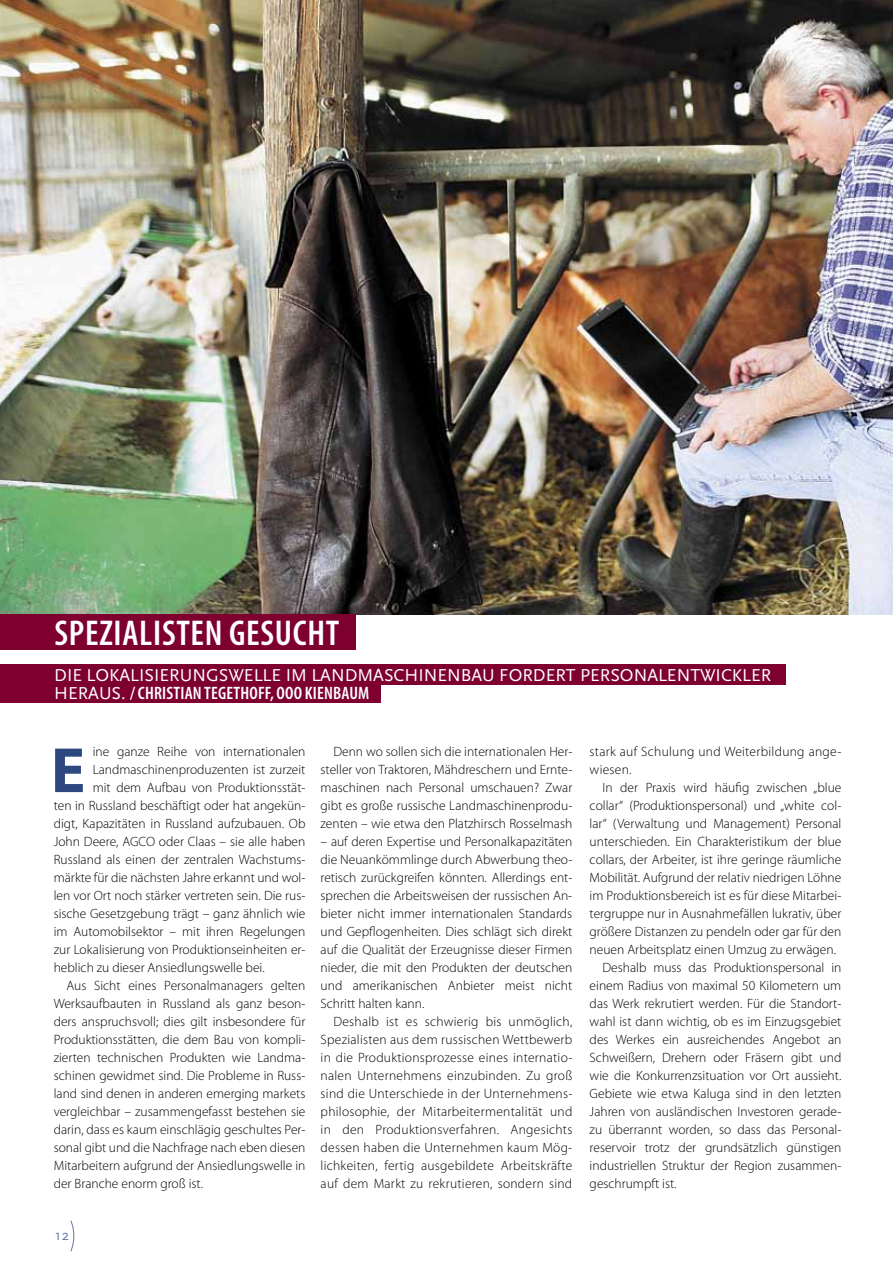
<style>
.page{position:relative;width:893px;height:1263px;background:#fff}
.page>*{position:absolute;margin:0;border:0;box-sizing:border-box;transform-origin:0 0}
.t1{font:700 64.5px "Myriad Pro";color:#2d487f}
.t2{font:600 condensed 36px "Myriad Pro";color:#fff}
.t3{font:18px "Scala Sans";color:#fff}
.t4{font:600 condensed 18px "Myriad Pro";color:#fff}
.t5{font:15px "Scala Sans";color:#6f7da9}
.t6{font:300 13.5px/18px "Myriad Pro";color:#000;text-align:justify}
.t7{font:300 13.5px/18px "Myriad Pro";letter-spacing:.02em;color:#000}
.s1{font-family:"Scala Sans";font-weight:400;font-stretch:normal}
</style>
<div class="page">
<svg style="left:70px;top:1220px;width:5px;height:32px"></svg>
<img style="left:0;top:0;width:893px;height:614px">
<div style="left:0;top:614px;width:355px;height:35px;background:#7d002f"></div>
<div style="left:0;top:682px;width:381px;height:20px;background:#7d002f"></div>
<div style="left:0;top:664px;width:785px;height:20px;background:#7d002f"></div>
<h2 class="t2" style="left:55px;top:610px;width:15px">SPEZIA</h2>
<h2 class="t2" style="left:139px;top:610px;width:28px">LISTEN</h2>
<h2 class="t2" style="left:229px;top:610px;width:17px">GESUCHT</h2>
<h3 class="t3" style="left:54px;top:665px;width:10px">DIE</h3>
<h3 class="t3" style="left:87px;top:665px;width:12px">LOKALISIERUNGSWELLE</h3>
<h3 class="t3" style="left:286px;top:665px;width:38px">IM LANDMASCHINENBAU</h3>
<h3 class="t3" style="left:499px;top:665px;width:12px">FORDERT</h3>
<h3 class="t3" style="left:580px;top:665px;width:12px">PERSONALENTWICKLER</h3>
<h3 class="t3" style="left:54px;top:683px;width:12px">HERAUS</h3>
<h3 class="t4" style="left:121px;top:682px;width:25px"><span class="s1">.</span> / CHRISTIAN</h3>
<h3 class="t4" style="left:204px;top:682px;width:9px">TEGETHO</h3>
<h3 class="t4" style="left:258px;top:682px;width:56px">FF, OOO KIENBAUM</h3>
<p class="t6" style="left:93px;top:742px;width:214px">ine ganze Reihe von internationalen</p>
<p class="t6" style="left:93px;top:760px;width:214px">Landmaschinenproduzenten ist zurzeit</p>
<p class="t6" style="left:93px;top:778px;width:214px">mit dem Aufbau von Produktionsstät-</p>
<p class="t6" style="left:54px;top:796px;width:253px">ten in Russland beschäftigt oder hat angekün-</p>
<p class="t6" style="left:54px;top:814px;width:253px">digt, Kapazitäten in Russland aufzubauen. Ob</p>
<p class="t6" style="left:54px;top:832px;width:253px">John Deere, AGCO oder Claas – sie alle haben</p>
<p class="t6" style="left:54px;top:850px;width:253px">Russland als einen der zentralen Wachstums-</p>
<p class="t6" style="left:54px;top:868px;width:253px">märkte für die nächsten Jahre erkannt und wol-</p>
<p class="t6" style="left:54px;top:886px;width:253px">len vor Ort noch stärker vertreten sein. Die rus-</p>
<p class="t6" style="left:54px;top:904px;width:253px">sische Gesetzgebung trägt – ganz ähnlich wie</p>
<p class="t6" style="left:54px;top:922px;width:253px">im Automobilsektor – mit ihren Regelungen</p>
<p class="t6" style="left:54px;top:940px;width:253px">zur Lokalisierung von Produktionseinheiten er-</p>
<p class="t6" style="left:54px;top:958px;width:213px">heblich zu dieser Ansiedlungswelle bei.</p>
<p class="t6" style="left:66px;top:976px;width:240px">Aus Sicht eines Personalmanagers gelten</p>
<p class="t6" style="left:54px;top:994px;width:253px">Werksaufbauten in Russland als ganz beson-</p>
<p class="t6" style="left:54px;top:1012px;width:253px">ders anspruchsvoll; dies gilt insbesondere für</p>
<p class="t6" style="left:54px;top:1030px;width:253px">Produktionsstätten, die dem Bau von kompli-</p>
<p class="t6" style="left:54px;top:1048px;width:253px">zierten technischen Produkten wie Landma-</p>
<p class="t6" style="left:54px;top:1066px;width:253px">schinen gewidmet sind. Die Probleme in Russ-</p>
<p class="t6" style="left:54px;top:1084px;width:253px">land sind denen in anderen emerging markets</p>
<p class="t6" style="left:54px;top:1102px;width:253px">vergleichbar – zusammengefasst bestehen sie</p>
<p class="t6" style="left:54px;top:1120px;width:253px">darin, dass es kaum einschlägig geschultes Per-</p>
<p class="t6" style="left:54px;top:1138px;width:253px">sonal gibt und die Nachfrage nach eben diesen</p>
<p class="t6" style="left:54px;top:1156px;width:253px">Mitarbeitern aufgrund der Ansiedlungswelle in</p>
<p class="t6" style="left:54px;top:1174px;width:151px">der Branche enorm groß ist.</p>
<h1 class="t1" style="left:51px;top:728px;width:36px">Е</h1>
<p class="t6" style="left:321px;top:742px;width:253px;text-indent:13px">Denn wo sollen sich die internationalen Her&shy;steller von Traktoren, Mähdreschern und Ernte&shy;maschinen nach Personal umschauen? Zwar gibt es große russische Landmaschinenprodu&shy;zenten – wie etwa den Platzhirsch Rosselmash</p>
<p class="t6" style="left:321px;top:832px;width:253px">– auf deren Expertise und Personalkapazitäten die Neuankömmlinge durch Abwerbung theo&shy;retisch zurückgreifen könnten. Allerdings ent&shy;sprechen die Arbeitsweisen der russischen An&shy;bieter nicht immer internationalen Standards und Gepflogenheiten. Dies schlägt sich direkt auf die Qualität der Erzeugnisse dieser Firmen nieder, die mit den Produkten der deutschen und amerikanischen Anbieter meist nicht Schritt halten kann.</p>
<p class="t6" style="left:321px;top:1012px;width:253px;text-indent:13px">Deshalb ist es schwierig bis unmöglich, Spezialisten aus dem russischen Wettbewerb in die Produktionsprozesse eines internatio&shy;nalen Unternehmens einzubinden. Zu groß sind die Unterschiede in der Unternehmens&shy;philosophie, der Mitarbeitermentalität und in den Produktionsverfahren. Angesichts dessen haben die Unternehmen kaum Mög&shy;lichkeiten, fertig ausgebildete Arbeitskräfte auf dem Markt zu rekrutieren, sondern sind</p>
<p class="t5" style="left:55px;top:1227px;width:15px">12</p>
<p class="t7" style="left:590px;top:742px;width:253px">stark auf Schulung und Weiterbildung ange&shy;wiesen.</p>
<p class="t6" style="left:602px;top:778px;width:240px">In der Praxis wird häufig zwischen „blue</p>
<p class="t6" style="left:590px;top:796px;width:253px">collar“ (Produktionspersonal) und „white col-</p>
<p class="t6" style="left:590px;top:814px;width:253px">lar“ (Verwaltung und Management) Personal</p>
<p class="t6" style="left:590px;top:832px;width:253px">unterschieden. Ein Charakteristikum der blue</p>
<p class="t6" style="left:590px;top:850px;width:253px">collars, der Arbeiter, ist ihre geringe räumliche</p>
<p class="t6" style="left:590px;top:868px;width:253px">Mobilität. Aufgrund der relativ niedrigen Löhne</p>
<p class="t6" style="left:590px;top:886px;width:253px">im Produktionsbereich ist es für diese Mitarbei-</p>
<p class="t6" style="left:590px;top:904px;width:253px">tergruppe nur in Ausnahmefällen lukrativ, über</p>
<p class="t6" style="left:590px;top:922px;width:253px">größere Distanzen zu pendeln oder gar für den</p>
<p class="t6" style="left:590px;top:940px;width:248px">neuen Arbeitsplatz einen Umzug zu erwägen.</p>
<p class="t6" style="left:602px;top:958px;width:240px">Deshalb muss das Produktionspersonal in</p>
<p class="t6" style="left:590px;top:976px;width:253px">einem Radius von maximal 50 Kilometern um</p>
<p class="t6" style="left:590px;top:994px;width:253px">das Werk rekrutiert werden. Für die Standort-</p>
<p class="t6" style="left:590px;top:1012px;width:253px">wahl ist dann wichtig, ob es im Einzugsgebiet</p>
<p class="t6" style="left:590px;top:1030px;width:253px">des Werkes ein ausreichendes Angebot an</p>
<p class="t6" style="left:590px;top:1048px;width:253px">Schweißern, Drehern oder Fräsern gibt und</p>
<p class="t6" style="left:590px;top:1066px;width:253px">wie die Konkurrenzsituation vor Ort aussieht.</p>
<p class="t6" style="left:590px;top:1084px;width:253px">Gebiete wie etwa Kaluga sind in den letzten</p>
<p class="t6" style="left:590px;top:1102px;width:253px">Jahren von ausländischen Investoren gerade-</p>
<p class="t6" style="left:590px;top:1120px;width:253px">zu überrannt worden, so dass das Personal-</p>
<p class="t6" style="left:590px;top:1138px;width:253px">reservoir trotz der grundsätzlich günstigen</p>
<p class="t6" style="left:590px;top:1156px;width:253px">industriellen Struktur der Region zusammen-</p>
<p class="t6" style="left:590px;top:1174px;width:89px">geschrumpft ist.</p>
</div>
